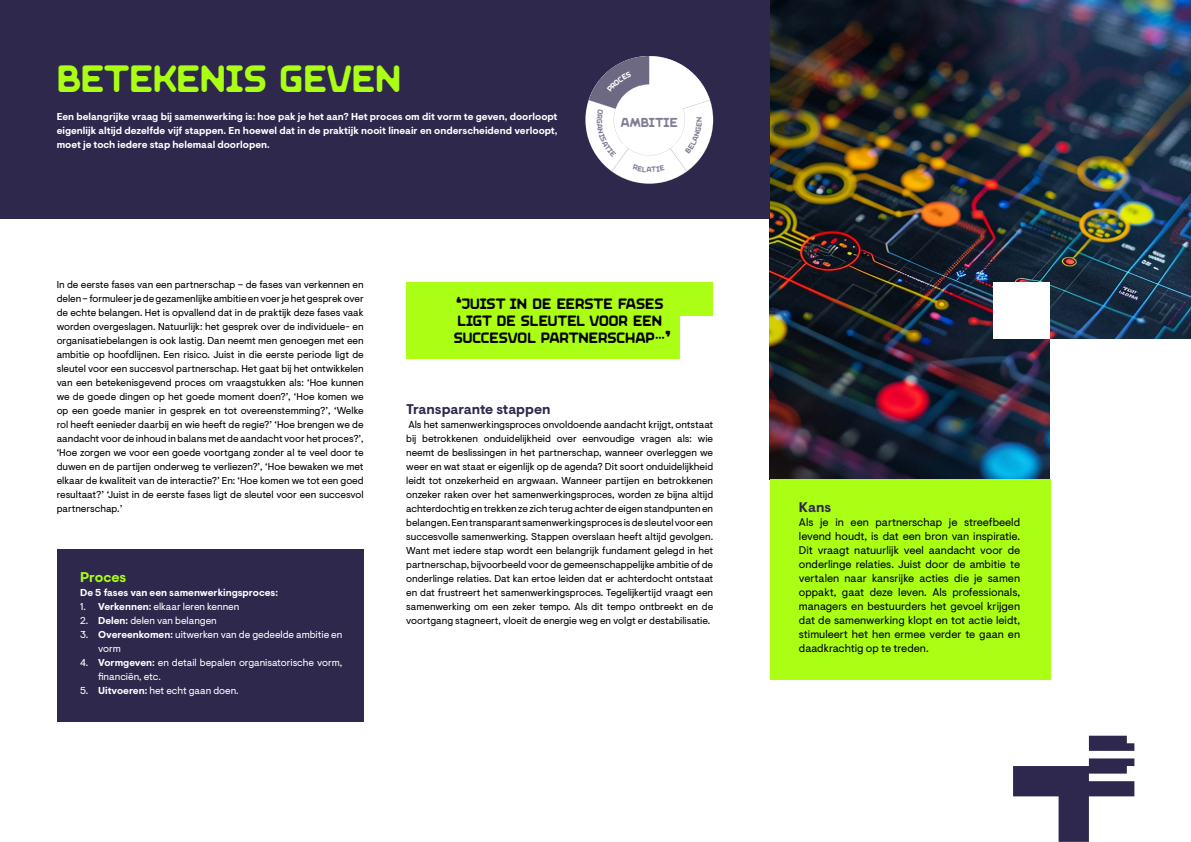
<style>
.page{position:relative;width:1191px;height:842px;background:#fff}
.page>*{position:absolute;margin:0;border:0;box-sizing:border-box;transform-origin:0 0}
.t1{font:38px "Maria Unconnected";color:#abff14}
.t2{font:15px/17px "Maria Unconnected";color:#000}
.t3{font:700 14px "Visuelt Pro";color:#2e284c}
.t4{font:700 14px "Visuelt Pro";color:#abff14}
.t5{font:13px "Maria Unconnected";color:#827e95}
.t6{font:11px/14px "Visuelt Pro";color:#000;text-align:justify}
.t7{font:10px/14px "Visuelt Pro";color:#000;text-align:justify}
.t8{font:700 10px/14px "Visuelt Pro";color:#fff;text-align:justify}
.t9{font:10px/14px "Visuelt Pro";color:#fff}
.t10{font:7.5px "Maria Unconnected";color:#827e95}
.s1{font-weight:700}
</style>
<div class="page">
<img style="left:770px;top:0;width:421px;height:479px">
<div style="left:1050px;top:339px;width:141px;height:144px;background:#fff"></div>
<div style="left:993px;top:282px;width:57px;height:57px;background:#fff"></div>
<svg style="left:1013px;top:758px;width:121px;height:84px"></svg>
<svg style="left:1088px;top:736px;width:46px;height:15px"></svg>
<div style="left:0;top:0;width:770px;height:219px;background:#2e284c"></div>
<div style="left:770px;top:479px;width:280px;height:201px;background:#abff14"></div>
<div style="left:406px;top:282px;width:307px;height:77px;background:#abff14"></div>
<div style="left:680px;top:316px;width:56px;height:56px;background:#fff"></div>
<div style="left:57px;top:549px;width:307px;height:173px;background:#2e284c"></div>
<svg style="left:585px;top:56px;width:128px;height:128px"></svg>
<h1 class="t1" style="left:57px;top:57px;width:346px">BETEKENIS GEVEN</h1>
<p class="t8" style="left:57px;top:110px;width:502px">Een belangrijke vraag bij samenwerking is: hoe pak je het aan? Het proces om dit vorm te geven, doorloopt eigenlijk altijd dezelfde vijf stappen. En hoewel dat in de praktijk nooit lineair en onderscheidend verloopt, moet je toch iedere stap helemaal doorlopen.</p>
<h3 class="t5" style="left:621px;top:115px;width:58px">AMBITIE</h3>
<p class="t10" style="left:646px;top:165px;width:7px">A</p>
<p class="t7" style="left:57px;top:278px;width:308px">In de eerste fases van een partnerschap – de fases van verkennen en delen – formuleer je de gezamenlijke ambitie en voer je het gesprek over de echte belangen. Het is opvallend dat in de praktijk deze fases vaak worden overgeslagen. Natuurlijk: het gesprek over de individuele- en organisatiebelangen is ook lastig. Dan neemt men genoegen met een ambitie op hoofdlijnen. Een risico. Juist in die eerste periode ligt de sleutel voor een succesvol partnerschap. Het gaat bij het ontwikkelen van een betekenisgevend proces om vraagstukken als: ‘Hoe kunnen we de goede dingen op het goede moment doen?’, ‘Hoe komen we op een goede manier in gesprek en tot overeenstemming?’, ‘Welke rol heeft eenieder daarbij en wie heeft de regie?’ ‘Hoe brengen we de aandacht voor de inhoud in balans met de aandacht voor het proces?’, ‘Hoe zorgen we voor een goede voortgang zonder al te veel door te duwen en de partijen onderweg te verliezen?’, ‘Hoe bewaken we met elkaar de kwaliteit van de interactie?’ En: ‘Hoe komen we tot een goed resultaat?’ ‘Juist in de eerste fases ligt de sleutel voor een succesvol partnerschap.’</p>
<h3 class="t4" style="left:80px;top:569px;width:48px">Proces</h3>
<p class="t8" style="left:80px;top:586px;width:199px">De 5 fases van een samenwerkingsproces:</p>
<p class="t9" style="left:80px;top:600px;width:161px">1. <span class="s1">Verkennen:</span> elkaar leren kennen</p>
<p class="t9" style="left:80px;top:614px;width:138px">2. <span class="s1">Delen:</span> delen van belangen</p>
<p class="t9" style="left:98px;top:628px;width:246px;text-indent:-18px">3. <span class="s1">Overeenkomen:</span> uitwerken van de gedeelde ambitie en vorm</p>
<p class="t9" style="left:98px;top:656px;width:246px;text-indent:-18px">4. <span class="s1">Vormgeven:</span> en detail bepalen organisatorische vorm, financiën, etc.</p>
<p class="t9" style="left:80px;top:684px;width:160px">5. <span class="s1">Uitvoeren:</span> het echt gaan doen.</p>
<h2 class="t2" style="left:454px;top:295px;width:219px">‘JUIST IN DE EERSTE FASES<br>LIGT DE SLEUTEL VOOR EEN<br>SUCCESVOL PARTNERSCHAP.’</h2>
<h3 class="t3" style="left:406px;top:401px;width:146px">Transparante stappen</h3>
<p class="t7" style="left:406px;top:418px;width:308px">Als het samenwerkingsproces onvoldoende aandacht krijgt, ontstaat bij betrokkenen onduidelijkheid over eenvoudige vragen als: wie neemt de beslissingen in het partnerschap, wanneer overleggen we weer en wat staat er eigenlijk op de agenda? Dit soort onduidelijkheid leidt tot onzekerheid en argwaan. Wanneer partijen en betrokkenen onzeker raken over het samenwerkingsproces, worden ze bijna altijd achterdochtig en trekken ze zich terug achter de eigen standpunten en belangen. Een transparant samenwerkingsproces is de sleutel voor een succesvolle samenwerking. Stappen overslaan heeft altijd gevolgen.<br>Want met iedere stap wordt een belangrijk fundament gelegd in het partnerschap, bijvoorbeeld voor de gemeenschappelijke ambitie of de onderlinge relaties. Dat kan ertoe leiden dat er achterdocht ontstaat en dat frustreert het samenwerkingsproces. Tegelijkertijd vraagt een samenwerking om een zeker tempo. Als dit tempo ontbreekt en de voortgang stagneert, vloeit de energie weg en volgt er destabilisatie.</p>
<h3 class="t3" style="left:799px;top:499px;width:34px">Kans</h3>
<p class="t6" style="left:799px;top:516px;width:223px">Als je in een partnerschap je streefbeeld levend houdt, is dat een bron van inspiratie.<br>Dit vraagt natuurlijk veel aandacht voor de onderlinge relaties. Juist door de ambitie te vertalen naar kansrijke acties die je samen oppakt, gaat deze leven. Als professionals, managers en bestuurders het gevoel krijgen dat de samenwerking klopt en tot actie leidt, stimuleert het hen ermee verder te gaan en daadkrachtig op te treden.</p>
</div>
